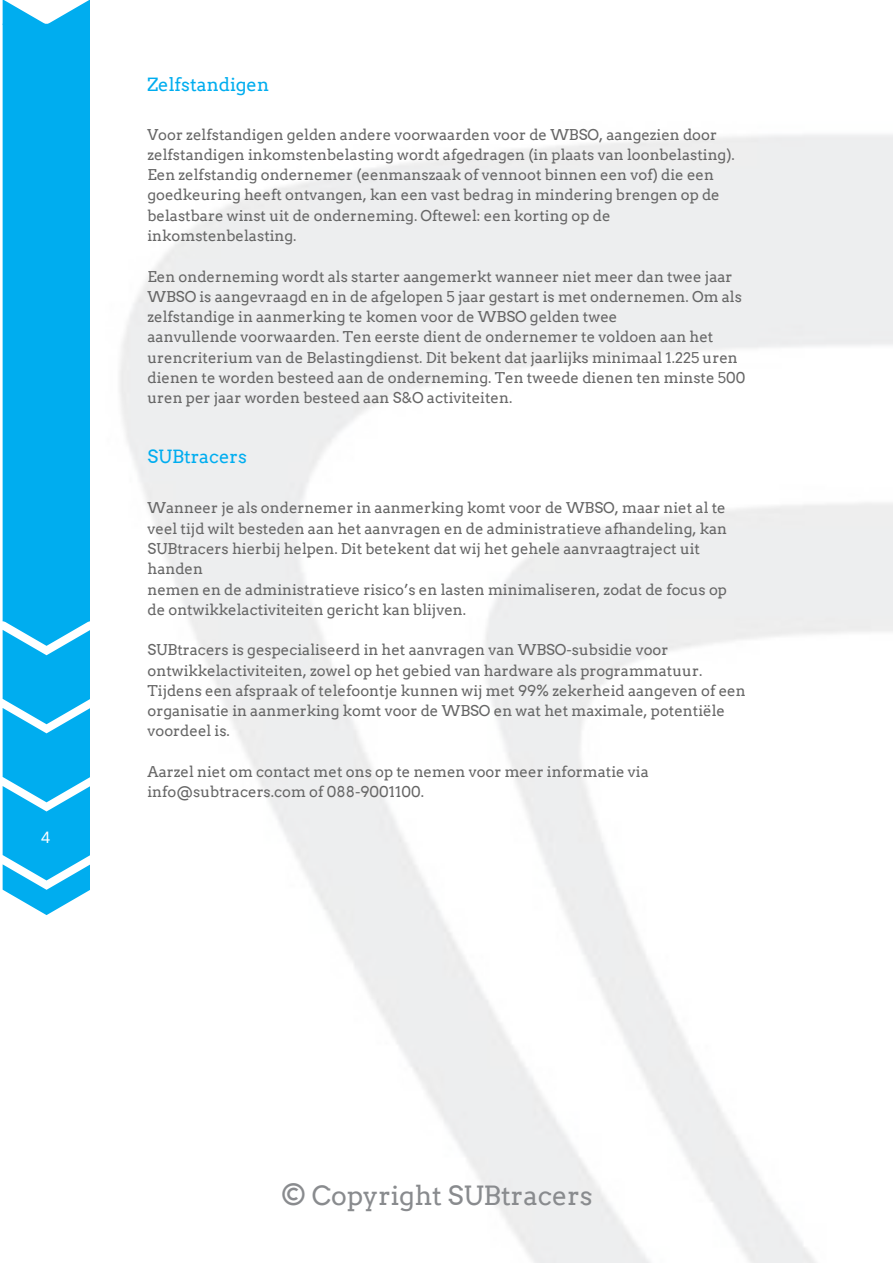
<style>
.page{position:relative;width:893px;height:1263px;background:#fff}
.page>*{position:absolute;margin:0;border:0;box-sizing:border-box;transform-origin:0 0}
.t1{font:26.55px "Arvo";color:#898b8e}
.t2{font:18.15px "Arvo";color:#00adef}
.t3{font:16.5px "Arimo";color:#fff}
.t4{font:14.85px/20.2px "Arvo";color:#666}
</style>
<div class="page">
<svg style="left:3px;top:0;width:87px;height:24px"></svg>
<div style="left:3px;top:24px;width:87px;height:596px;background:#00adef"></div>
<svg style="left:3px;top:620px;width:87px;height:295px"></svg>
<p class="t3" style="left:41px;top:828px;width:11px">4</p>
<p class="t2" style="left:147px;top:74px;width:123px">Zelfstandigen</p>
<p class="t4" style="left:147px;top:124px;width:589px">Voor zelfstandigen gelden andere voorwaarden voor de WBSO, aangezien door zelfstandigen inkomstenbelasting wordt afgedragen (in plaats van loonbelasting).<br>Een zelfstandig ondernemer (eenmanszaak of vennoot binnen een vof) die een goedkeuring heeft ontvangen, kan een vast bedrag in mindering brengen op de belastbare winst uit de onderneming. Oftewel: een korting op de inkomstenbelasting.</p>
<p class="t4" style="left:147px;top:266px;width:599px">Een onderneming wordt als starter aangemerkt wanneer niet meer dan twee jaar WBSO is aangevraagd en in de afgelopen 5 jaar gestart is met ondernemen. Om als zelfstandige in aanmerking te komen voor de WBSO gelden twee<br>aanvullende voorwaarden. Ten eerste dient de ondernemer te voldoen aan het urencriterium van de Belastingdienst. Dit bekent dat jaarlijks minimaal 1.225 uren dienen te worden besteed aan de onderneming. Ten tweede dienen ten minste 500 uren per jaar worden besteed aan S&amp;O activiteiten.</p>
<p class="t2" style="left:147px;top:445px;width:101px">SUBtracers</p>
<p class="t4" style="left:147px;top:498px;width:581px">Wanneer je als ondernemer in aanmerking komt voor de WBSO, maar niet al te veel tijd wilt besteden aan het aanvragen en de administratieve afhandeling, kan SUBtracers hierbij helpen. Dit betekent dat wij het gehele aanvraagtraject uit handen<br>nemen en de administratieve risico’s en lasten minimaliseren, zodat de focus op de ontwikkelactiviteiten gericht kan blijven.</p>
<p class="t4" style="left:147px;top:640px;width:600px">SUBtracers is gespecialiseerd in het aanvragen van WBSO-subsidie voor ontwikkelactiviteiten, zowel op het gebied van hardware als programmatuur.<br>Tijdens een afspraak of telefoontje kunnen wij met 99% zekerheid aangeven of een organisatie in aanmerking komt voor de WBSO en wat het maximale, potentiële voordeel is.</p>
<p class="t4" style="left:147px;top:761px;width:503px">Aarzel niet om contact met ons op te nemen voor meer informatie via info@subtracers.com of 088-9001100.</p>
<h1 class="t1" style="left:281px;top:1179px;width:313px">© Copyright SUBtracers</h1>
</div>
